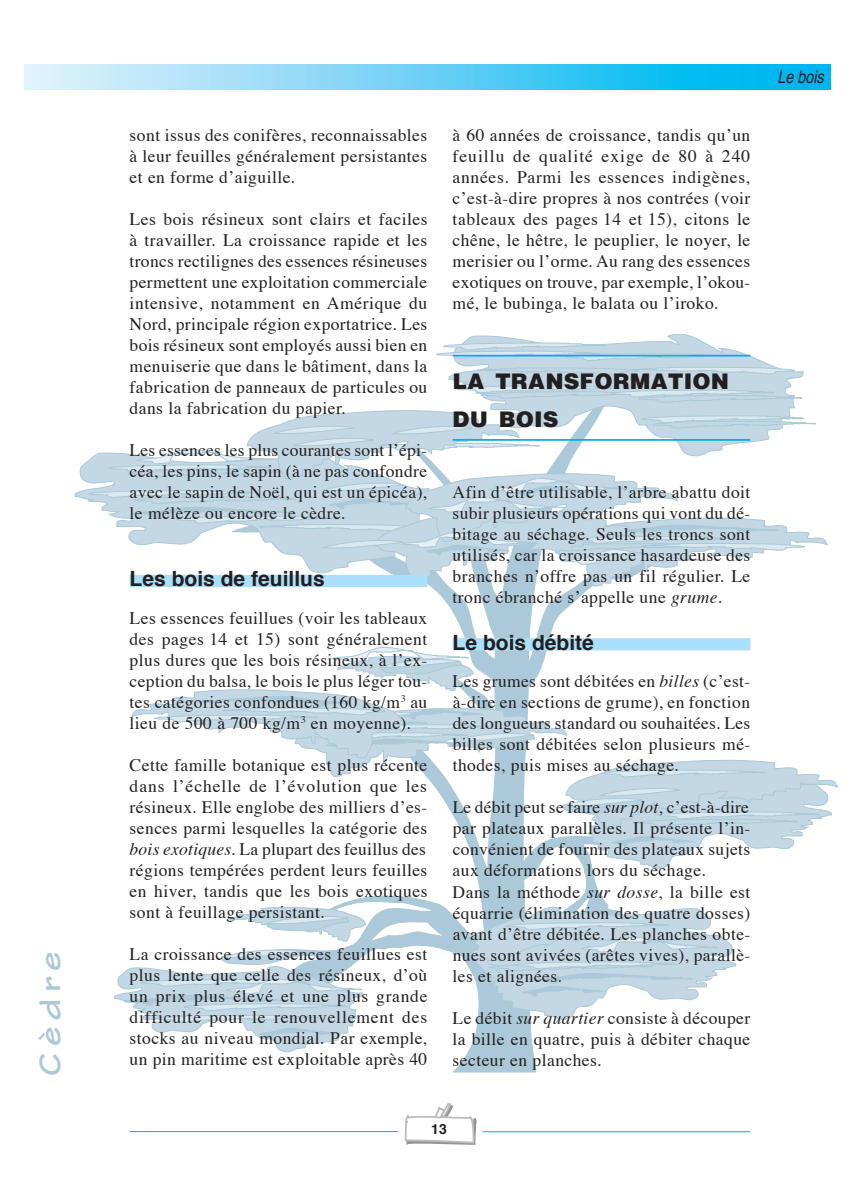
<style>
.page{position:relative;width:853px;height:1192px;background:#fff}
.page>*{position:absolute;margin:0;border:0;box-sizing:border-box;transform-origin:0 0}
.t1{font:31.5px "Tekton MM 503 850";letter-spacing:.2em;color:#abc9d9}
.t2{font:900 22.05px/37.8px "Helvetica";color:#231f20}
.t3{font:700 21px "Helvetica";color:#231f20}
.t4{font:17.5px/21px "Times";letter-spacing:.025em;color:#231f20;text-align:justify}
.t5{font:italic condensed 17.5px "Helvetica";color:#231f20}
.t6{font:700 14px "Helvetica";color:#231f20}
.s1{font-style:italic}
</style>
<div class="page">
<svg style="left:25px;top:65px;width:805px;height:24px;background:#66d0f5"></svg>
<svg style="left:405px;top:1103px;width:82px;height:42px"></svg>
<hr style="left:129px;top:1131px;width:268px;height:1px;background:#00aeef">
<hr style="left:482px;top:1131px;width:268px;height:1px;background:#00aeef">
<svg style="left:285px;top:869px;width:252px;height:204px"></svg>
<svg style="left:499px;top:869px;width:108px;height:34px"></svg>
<svg style="left:448px;top:334px;width:355px;height:75px"></svg>
<svg style="left:74px;top:462px;width:12px;height:38px"></svg>
<svg style="left:474px;top:367px;width:323px;height:8px;background:#c1d7e3"></svg>
<svg style="left:454px;top:385px;width:349px;height:18px;background:#c6dae5"></svg>
<svg style="left:436px;top:343px;width:294px;height:18px;background:#bfd9e6"></svg>
<svg style="left:114px;top:903px;width:622px;height:149px"></svg>
<svg style="left:86px;top:409px;width:752px;height:460px"></svg>
<div style="left:130px;top:575px;width:297px;height:12px;background:#aae0f9"></div>
<hr style="left:452px;top:355px;width:298px;height:1px;background:#00aeef">
<hr style="left:452px;top:439px;width:298px;height:2px;background:#00aeef">
<div style="left:452px;top:638px;width:298px;height:12px;background:#aae0f9"></div>
<h1 class="t1" style="left:32px;top:1075px;width:125px;rotate:-90deg">Cèdre</h1>
<p class="t4" style="left:130px;top:126px;width:299px">sont issus des conifères, reconnaissables à leur feuilles généralement persistantes et en forme dʼaiguille.</p>
<p class="t4" style="left:130px;top:210px;width:299px">Les bois résineux sont clairs et faciles à travailler. La croissance rapide et les troncs rectilignes des essences résineuses permettent une exploitation commerciale intensive, notamment en Amérique du Nord, principale région exportatrice. Les bois résineux sont employés aussi bien en menuiserie que dans le bâtiment, dans la fabrication de panneaux de particules ou dans la fabrication du papier.</p>
<p class="t4" style="left:130px;top:441px;width:299px">Les essences les plus courantes sont lʼépi&shy;céa, les pins, le sapin (à ne pas confondre avec le sapin de Noël, qui est un épicéa), le mélèze ou encore le cèdre.</p>
<p class="t3" style="left:130px;top:564px;width:196px">Les bois de feuillus</p>
<p class="t4" style="left:130px;top:609px;width:299px">Les essences feuillues (voir les tableaux des pages 14 et 15) sont généralement plus dures que les bois résineux, à lʼex&shy;ception du balsa, le bois le plus léger tou&shy;tes catégories confondues (160 kg/m<sup>3</sup> au lieu de 500 à 700 kg/m<sup>3</sup> en moyenne).</p>
<p class="t4" style="left:130px;top:756px;width:299px">Cette famille botanique est plus récente dans lʼéchelle de lʼévolution que les résineux. Elle englobe des milliers dʼes&shy;sences parmi lesquelles la catégorie des <span class="s1">bois exotiques</span>. La plupart des feuillus des régions tempérées perdent leurs feuilles en hiver, tandis que les bois exotiques sont à feuillage persistant.</p>
<p class="t4" style="left:130px;top:945px;width:299px">La croissance des essences feuillues est plus lente que celle des résineux, dʼoù un prix plus élevé et une plus grande difficulté pour le renouvellement des stocks au niveau mondial. Par exemple, un pin maritime est exploitable après 40</p>
<p class="t4" style="left:452px;top:126px;width:299px">à 60 années de croissance, tandis quʼun feuillu de qualité exige de 80 à 240 années. Parmi les essences indigènes, cʼest-à-dire propres à nos contrées (voir tableaux des pages 14 et 15), citons le chêne, le hêtre, le peuplier, le noyer, le merisier ou lʼorme. Au rang des essences exotiques on trouve, par exemple, lʼokou&shy;mé, le bubinga, le balata ou lʼiroko.</p>
<p class="t2" style="left:452px;top:362px;width:278px">LA TRANSFORMATION<br>DU BOIS</p>
<p class="t4" style="left:452px;top:483px;width:299px">Afin dʼêtre utilisable, lʼarbre abattu doit subir plusieurs opérations qui vont du dé&shy;bitage au séchage. Seuls les troncs sont utilisés, car la croissance hasardeuse des branches nʼoffre pas un fil régulier. Le tronc ébranché sʼappelle une <span class="s1">grume</span>.</p>
<p class="t3" style="left:452px;top:628px;width:143px">Le bois débité</p>
<p class="t4" style="left:452px;top:672px;width:299px">Les grumes sont débitées en <span class="s1">billes</span> (cʼest&shy;à-dire en sections de grume), en fonction des longueurs standard ou souhaitées. Les billes sont débitées selon plusieurs mé&shy;thodes, puis mises au séchage.</p>
<p class="t4" style="left:452px;top:798px;width:299px;text-align:left">Le débit peut se faire <span class="s1">sur plot</span>, cʼest-à-dire par plateaux parallèles. Il présente lʼin&shy;convénient de fournir des plateaux sujets aux déformations lors du séchage.<br>Dans la méthode <span class="s1">sur dosse</span>, la bille est équarrie (élimination des quatre dosses) avant dʼêtre débitée. Les planches obte&shy;nues sont avivées (arêtes vives), parallè&shy;les et alignées.</p>
<p class="t4" style="left:452px;top:1008px;width:299px">Le débit <span class="s1">sur quartier</span> consiste à découper la bille en quatre, puis à débiter chaque secteur en planches.</p>
<p class="t6" style="left:431px;top:1120px;width:17px">13</p>
<p class="t5" style="left:777px;top:66px;width:51px">Le bois</p>
</div>
